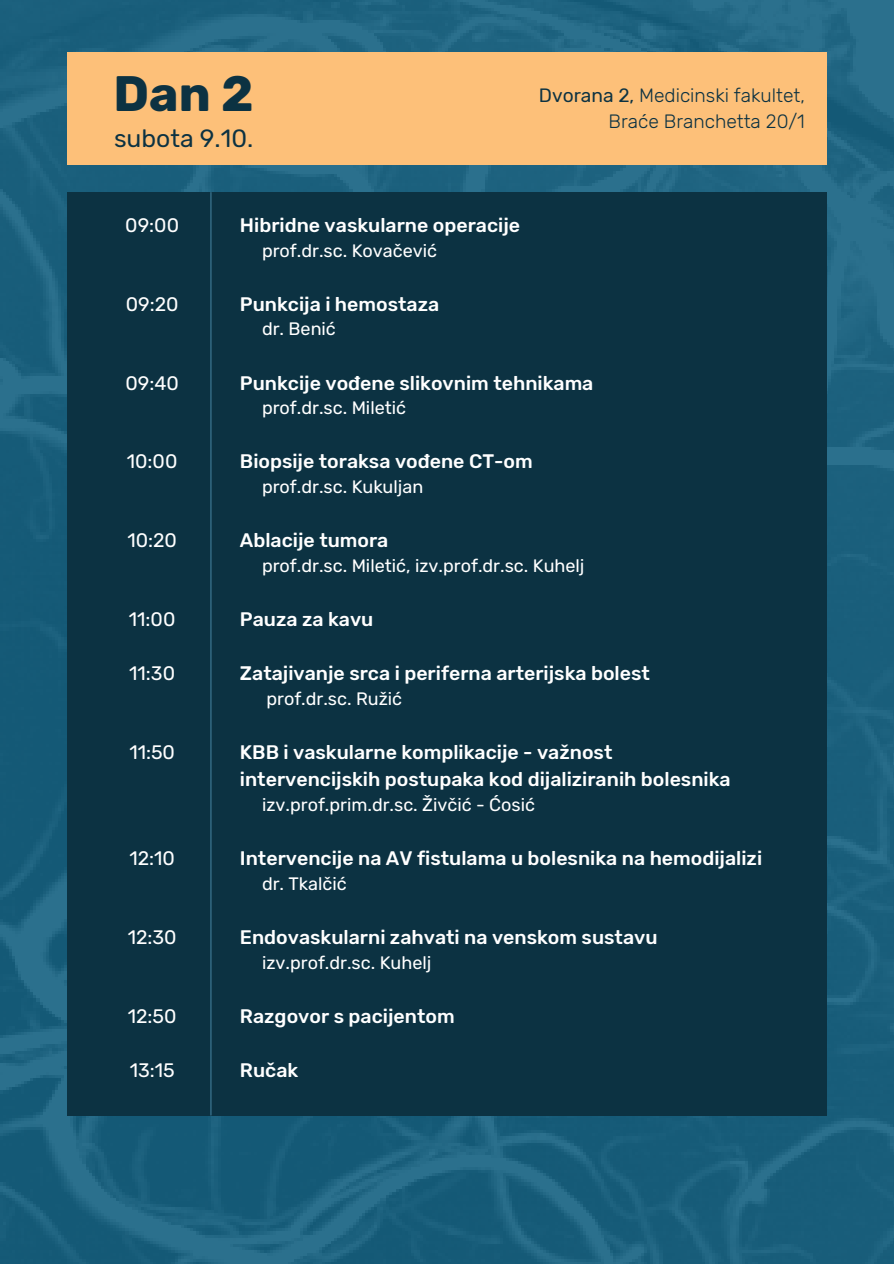
<style>
.page{position:relative;width:894px;height:1264px;background:#fff}
.page>*{position:absolute;margin:0;border:0;box-sizing:border-box;transform-origin:0 0}
.t1{font:700 49.5px "Rubik";color:#0c3242}
.t2{font:24.9px "Rubik";color:#0c3242}
.t3{font:500 19.5px "Rubik";color:#fff}
.t4{font:19.5px "Rubik";color:#fff}
.t5{font:300 19.2px/26.8px "Rubik";color:#0c3242;text-align:right}
.t6{font:18px "Rubik";color:#fff}
.s1{font-weight:400}
</style>
<div class="page">
<img style="left:0;top:0;width:893px;height:1263px">
<div style="left:67px;top:192px;width:759px;height:923px;background:#0c3242"></div>
<div style="left:67px;top:52px;width:759px;height:113px;background:#fdc079"></div>
<hr style="left:210px;top:192px;width:1px;height:923px;background:#407c99">
<p class="t1" style="left:114px;top:64px;width:141px">Dan 2</p>
<p class="t2" style="left:114px;top:123px;width:141px">subota 9.10.</p>
<p class="t5" style="left:538px;top:82px;width:267px"><span class="s1">Dvorana 2,</span> Medicinski fakultet,<br>Braće Branchetta 20/1</p>
<p class="t4" style="left:125px;top:213px;width:55px">09:00</p>
<p class="t4" style="left:126px;top:292px;width:54px">09:20</p>
<p class="t4" style="left:125px;top:371px;width:55px">09:40</p>
<p class="t4" style="left:127px;top:450px;width:52px">10:00</p>
<p class="t4" style="left:127px;top:529px;width:51px">10:20</p>
<p class="t4" style="left:129px;top:608px;width:48px">11:00</p>
<p class="t4" style="left:129px;top:662px;width:47px">11:30</p>
<p class="t4" style="left:129px;top:740px;width:47px">11:50</p>
<p class="t4" style="left:129px;top:846px;width:47px">12:10</p>
<p class="t4" style="left:128px;top:925px;width:50px">12:30</p>
<p class="t4" style="left:128px;top:1004px;width:50px">12:50</p>
<p class="t4" style="left:130px;top:1058px;width:47px">13:15</p>
<p class="t3" style="left:240px;top:213px;width:281px">Hibridne vaskularne operacije</p>
<p class="t6" style="left:262px;top:240px;width:176px">prof.dr.sc. Kovačević</p>
<p class="t3" style="left:240px;top:292px;width:201px">Punkcija i hemostaza</p>
<p class="t6" style="left:262px;top:318px;width:75px">dr. Benić</p>
<p class="t3" style="left:240px;top:371px;width:355px">Punkcije vođene slikovnim tehnikama</p>
<p class="t6" style="left:262px;top:397px;width:146px">prof.dr.sc. Miletić</p>
<p class="t3" style="left:240px;top:450px;width:294px">Biopsije toraksa vođene CT-om</p>
<p class="t6" style="left:262px;top:476px;width:163px">prof.dr.sc. Kukuljan</p>
<p class="t3" style="left:240px;top:529px;width:150px">Ablacije tumora</p>
<p class="t6" style="left:262px;top:555px;width:324px">prof.dr.sc. Miletić, izv.prof.dr.sc. Kuhelj</p>
<p class="t3" style="left:240px;top:608px;width:135px">Pauza za kavu</p>
<p class="t3" style="left:240px;top:662px;width:411px">Zatajivanje srca i periferna arterijska bolest</p>
<p class="t6" style="left:266px;top:688px;width:137px">prof.dr.sc. Ružić</p>
<p class="t3" style="left:240px;top:740px;width:374px">KBB i vaskularne komplikacije - važnost</p>
<p class="t3" style="left:240px;top:767px;width:492px">intervencijskih postupaka kod dijaliziranih bolesnika</p>
<p class="t6" style="left:262px;top:794px;width:274px">izv.prof.prim.dr.sc. Živčić - Ćosić</p>
<p class="t3" style="left:240px;top:846px;width:523px">Intervencije na AV fistulama u bolesnika na hemodijalizi</p>
<p class="t6" style="left:262px;top:872px;width:86px">dr. Tkalčić</p>
<p class="t3" style="left:240px;top:925px;width:419px">Endovaskularni zahvati na venskom sustavu</p>
<p class="t6" style="left:262px;top:951px;width:171px">izv.prof.dr.sc. Kuhelj</p>
<p class="t3" style="left:240px;top:1004px;width:216px">Razgovor s pacijentom</p>
<p class="t3" style="left:240px;top:1058px;width:60px">Ručak</p>
</div>
